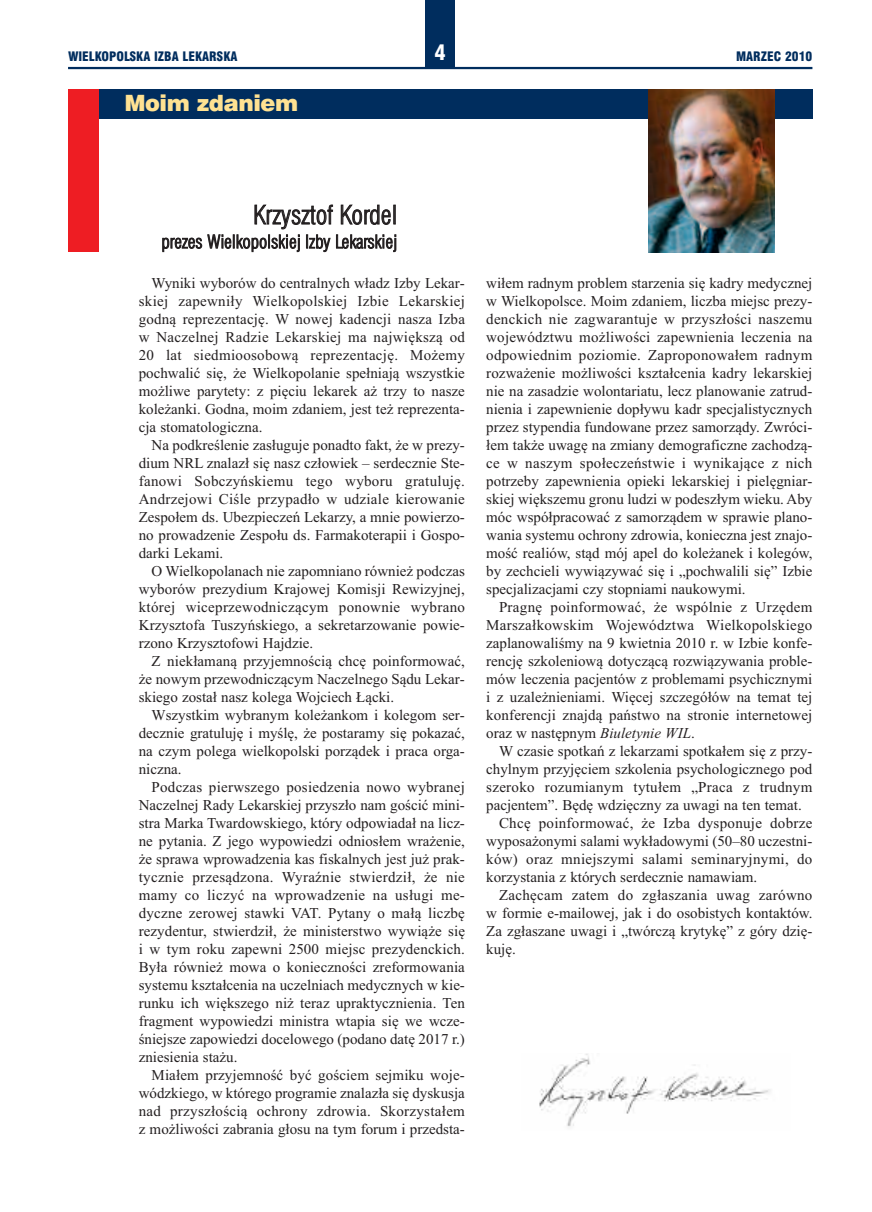
<style>
.page{position:relative;width:872px;height:1212px;background:#fff}
.page>*{position:absolute;margin:0;border:0;box-sizing:border-box;transform-origin:0 0}
.t1{font:25.5px "Swis 721 Lt Cn EU";color:#231f20}
.t2{font:22.5px "Swis 721 Blk EU";letter-spacing:-.02em;color:#ffe292}
.t3{font:21px "Swis 721 Blk Cn EU";color:#fff}
.t4{font:18px "Swis 721 Lt Cn EU";color:#231f20}
.t5{font:15px/18px "Times New Roman";color:#231f20;text-align:justify}
.t6{font:15px "Times New Roman";letter-spacing:.02em;color:#231f20}
.t7{font:12.75px "Swis 721 Blk Cn EU";color:#002d5e}
.s1{font-style:italic}
</style>
<div class="page">
<hr style="left:68px;top:67px;width:744px;height:2px;background:#002d5e">
<div style="left:425px;top:0;width:30px;height:68px;background:#002d5e"></div>
<div style="left:68px;top:89px;width:744px;height:30px;background:#002d5e"></div>
<img style="left:648px;top:89px;width:127px;height:163px">
<div style="left:68px;top:89px;width:31px;height:163px;background:#ee1d23"></div>
<img style="left:539px;top:1053px;width:232px;height:74px">
<p class="t7" style="left:68px;top:48px;width:171px">WIELKOPOLSKA IZBA LEKARSKA</p>
<h3 class="t3" style="left:434px;top:40px;width:13px">4</h3>
<p class="t7" style="left:736px;top:48px;width:78px">MARZEC 2010</p>
<h2 class="t2" style="left:124px;top:89px;width:175px">Moim zdaniem</h2>
<h1 class="t1" style="left:253px;top:199px;width:146px">Krzysztof Kordel</h1>
<p class="t4" style="left:162px;top:231px;width:237px">prezes Wielkopolskiej Izby Lekarskiej</p>
<p class="t5" style="left:139px;top:274px;width:328px;text-indent:13px">Wyniki wyborów do centralnych władz Izby Lekar&shy;skiej zapewniły Wielkopolskiej Izbie Lekarskiej godną reprezentację. W nowej kadencji nasza Izba w Naczelnej Radzie Lekarskiej ma największą od 20 lat siedmioosobową reprezentację. Możemy pochwalić się, że Wielkopolanie spełniają wszystkie możliwe parytety: z pięciu lekarek aż trzy to nasze koleżanki. Godna, moim zdaniem, jest też reprezenta&shy;cja stomatologiczna.</p>
<p class="t5" style="left:139px;top:436px;width:328px;text-indent:13px">Na podkreślenie zasługuje ponadto fakt, że w prezy&shy;dium NRL znalazł się nasz człowiek – serdecznie Ste&shy;fanowi Sobczyńskiemu tego wyboru gratuluję.<br>Andrzejowi Ciśle przypadło w udziale kierowanie Zespołem ds. Ubezpieczeń Lekarzy, a mnie powierzo&shy;no prowadzenie Zespołu ds. Farmakoterapii i Gospo&shy;darki Lekami.</p>
<p class="t5" style="left:139px;top:562px;width:328px;text-indent:13px">O Wielkopolanach nie zapomniano również podczas wyborów prezydium Krajowej Komisji Rewizyjnej, której wiceprzewodniczącym ponownie wybrano Krzysztofa Tuszyńskiego, a sekretarzowanie powie&shy;rzono Krzysztofowi Hajdzie.</p>
<p class="t5" style="left:139px;top:652px;width:328px;text-indent:13px">Z niekłamaną przyjemnością chcę poinformować, że nowym przewodniczącym Naczelnego Sądu Lekar&shy;skiego został nasz kolega Wojciech Łącki.</p>
<p class="t5" style="left:139px;top:706px;width:328px;text-indent:13px">Wszystkim wybranym koleżankom i kolegom ser&shy;decznie gratuluję i myślę, że postaramy się pokazać, na czym polega wielkopolski porządek i praca orga&shy;niczna.</p>
<p class="t5" style="left:139px;top:778px;width:328px;text-indent:13px">Podczas pierwszego posiedzenia nowo wybranej Naczelnej Rady Lekarskiej przyszło nam gościć mini&shy;stra Marka Twardowskiego, który odpowiadał na licz&shy;ne pytania. Z jego wypowiedzi odniosłem wrażenie, że sprawa wprowadzenia kas fiskalnych jest już prak&shy;tycznie przesądzona. Wyraźnie stwierdził, że nie mamy co liczyć na wprowadzenie na usługi me&shy;dyczne zerowej stawki VAT. Pytany o małą liczbę rezydentur, stwierdził, że ministerstwo wywiąże się i w tym roku zapewni 2500 miejsc prezydenckich.<br>Była również mowa o konieczności zreformowania systemu kształcenia na uczelniach medycznych w kie&shy;runku ich większego niż teraz upraktycznienia. Ten fragment wypowiedzi ministra wtapia się we wcze&shy;śniejsze zapowiedzi docelowego (podano datę 2017 r.) zniesienia stażu.</p>
<p class="t5" style="left:139px;top:1066px;width:328px;text-indent:13px">Miałem przyjemność być gościem sejmiku woje&shy;wódzkiego, w którego programie znalazła się dyskusja nad przyszłością ochrony zdrowia. Skorzystałem z możliwości zabrania głosu na tym forum i przedsta-</p>
<p class="t5" style="left:486px;top:274px;width:328px">wiłem radnym problem starzenia się kadry medycznej w Wielkopolsce. Moim zdaniem, liczba miejsc prezy&shy;denckich nie zagwarantuje w przyszłości naszemu województwu możliwości zapewnienia leczenia na odpowiednim poziomie. Zaproponowałem radnym rozważenie możliwości kształcenia kadry lekarskiej nie na zasadzie wolontariatu, lecz planowanie zatrud&shy;nienia i zapewnienie dopływu kadr specjalistycznych przez stypendia fundowane przez samorządy. Zwróci&shy;łem także uwagę na zmiany demograficzne zachodzą&shy;ce w naszym społeczeństwie i wynikające z nich potrzeby zapewnienia opieki lekarskiej i pielęgniar&shy;skiej większemu gronu ludzi w podeszłym wieku. Aby móc współpracować z samorządem w sprawie plano&shy;wania systemu ochrony zdrowia, konieczna jest znajo&shy;mość realiów, stąd mój apel do koleżanek i kolegów, by zechcieli wywiązywać się i „pochwalili się” Izbie specjalizacjami czy stopniami naukowymi.</p>
<p class="t5" style="left:486px;top:598px;width:328px;text-indent:13px">Pragnę poinformować, że wspólnie z Urzędem Marszałkowskim Województwa Wielkopolskiego zaplanowaliśmy na 9 kwietnia 2010 r. w Izbie konfe&shy;rencję szkoleniową dotyczącą rozwiązywania proble&shy;mów leczenia pacjentów z problemami psychicznymi i z uzależnieniami. Więcej szczegółów na temat tej konferencji znajdą państwo na stronie internetowej oraz w następnym <span class="s1">Biuletynie WIL</span>.</p>
<p class="t5" style="left:499px;top:742px;width:315px">W czasie spotkań z lekarzami spotkałem się z przy-</p>
<p class="t5" style="left:486px;top:760px;width:328px">chylnym przyjęciem szkolenia psychologicznego pod</p>
<p class="t6" style="left:486px;top:778px;width:328px">szeroko rozumianym tytułem „Praca z trudnym</p>
<p class="t5" style="left:486px;top:796px;width:317px">pacjentem”. Będę wdzięczny za uwagi na ten temat.</p>
<p class="t6" style="left:499px;top:814px;width:315px">Chcę poinformować, że Izba dysponuje dobrze</p>
<p class="t5" style="left:486px;top:832px;width:328px">wyposażonymi salami wykładowymi (50–80 uczestni-</p>
<p class="t6" style="left:486px;top:850px;width:328px">ków) oraz mniejszymi salami seminaryjnymi, do</p>
<p class="t5" style="left:486px;top:868px;width:272px">korzystania z których serdecznie namawiam.</p>
<p class="t6" style="left:499px;top:886px;width:315px">Zachęcam zatem do zgłaszania uwag zarówno</p>
<p class="t5" style="left:486px;top:904px;width:328px">w formie e-mailowej, jak i do osobistych kontaktów.</p>
<p class="t5" style="left:486px;top:922px;width:328px">Za zgłaszane uwagi i „twórczą krytykę” z góry dzię-</p>
<p class="t5" style="left:486px;top:940px;width:31px">kuję.</p>
</div>
